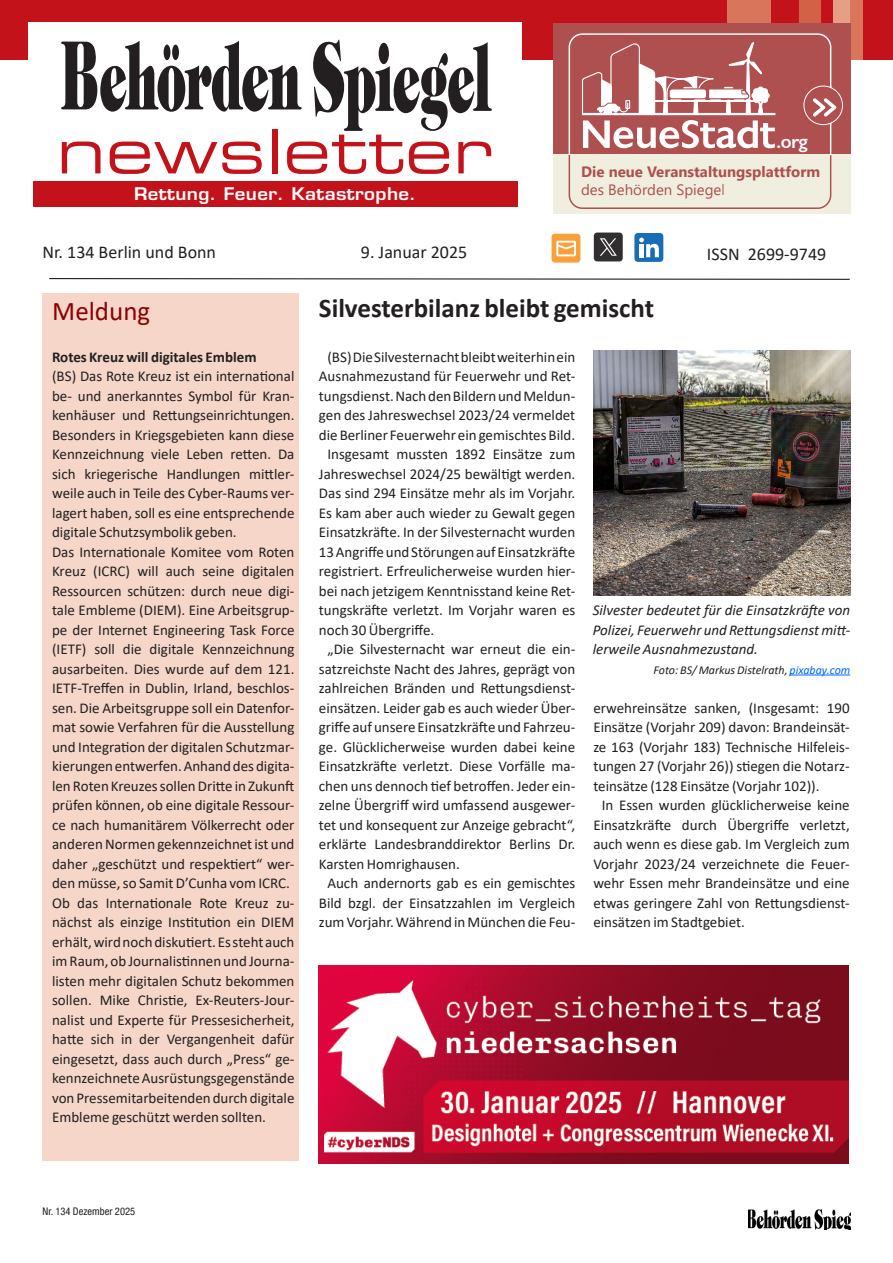
<style>
.page{position:relative;width:893px;height:1263px;background:#fff}
.page>*{position:absolute;margin:0;border:0;box-sizing:border-box;transform-origin:0 0}
.t1{font:61.5px "Eurostile Extended Two";letter-spacing:.01em;color:#c4121a}
.Head_newsletter{font:700 27px "Calibri";color:#231f20}
.t2{font:27px "Calibri";color:#8b0202}
.Zwischenüberschrift{font:18px "Calibri";color:#231f20}
.t3{font:600 16.95px "Eurostile";letter-spacing:.02em;color:#fff;scale:1.1 1}
.t4{font:500 16.8px "Chantilly";color:#fff;scale:1.04 1}
.fliesstext_newsletter{font:15px/19.5px "Calibri";color:#231f20;text-align:justify}
.Head_meldung_newsl{font:15px/19.5px "Calibri";color:#231f20;text-align:justify}
.bildunterschrift{font:italic 15px/19.5px "Calibri";color:#231f20;text-align:justify}
.t5{font:700 15px/18px "Segoe UI";color:#ae4f50}
.Head_meldung_newsl-2{font:700 15px "Calibri";color:#231f20}
.bildunterschrift-2{font:italic 12px "Calibri";color:#231f20}
.t6{font:condensed 10.5px "Helvetica Neue LT Pro";color:#231f20}
.s1{font-weight:400}
.s2{font-weight:300}
.s3{color:#06f}
</style>
<div class="page">
<div style="left:0;top:0;width:893px;height:60px;background:#c4121a"></div>
<div style="left:799px;top:0;width:21px;height:60px;background:#d36146"></div>
<div style="left:727px;top:0;width:43px;height:60px;background:#d9755a"></div>
<div style="left:833px;top:0;width:24px;height:60px;background:#e69e85"></div>
<div style="left:850px;top:0;width:13px;height:60px;background:#d9755a"></div>
<img style="left:748px;top:1209px;width:103px;height:21px">
<svg style="left:49px;top:278px;width:801px;height:2px;background:#828080"></svg>
<div style="left:28px;top:22px;width:494px;height:199px;background:#fff"></div>
<svg style="left:61px;top:40px;width:431px;height:91px"></svg>
<div style="left:33px;top:182px;width:484px;height:25px;background:#c4121a"></div>
<svg style="left:551px;top:233px;width:30px;height:30px"></svg>
<div style="left:551px;top:234px;width:29px;height:29px;background:#f9a03a;border-radius:3px"></div>
<svg style="left:556px;top:241px;width:20px;height:15px"></svg>
<svg style="left:593px;top:232px;width:30px;height:30px"></svg>
<div style="left:594px;top:233px;width:29px;height:28px;background:#312f30;border-radius:3px"></div>
<svg style="left:600px;top:238px;width:17px;height:18px"></svg>
<svg style="left:634px;top:233px;width:30px;height:29px"></svg>
<div style="left:634px;top:233px;width:29px;height:29px;background:#196db4;border-radius:3px"></div>
<svg style="left:639px;top:238px;width:20px;height:19px"></svg>
<div style="left:43px;top:294px;width:256px;height:867px;background:#f5d6c8"></div>
<div style="left:553px;top:23px;width:297px;height:132px;background:#ae4f50"></div>
<div style="left:553px;top:155px;width:297px;height:59px;background:#f0eede"></div>
<div style="left:804px;top:86px;width:39px;height:39px;border:1px solid #fff;border-radius:50%"></div>
<svg style="left:568px;top:33px;width:268px;height:176px"></svg>
<img style="left:594px;top:351px;width:256px;height:245px">
<hr style="left:790px;top:675px;width:60px;height:1px;background:#06f">
<img style="left:318px;top:965px;width:531px;height:199px">
<p class="t1" style="left:57px;top:109px;width:437px">newsletter</p>
<p class="t3" style="left:134px;top:183px;width:258px">Rettung. Feuer. Katastrophe.</p>
<p class="t4" style="left:777px;top:131px;width:31px">.org</p>
<p class="t5" style="left:581px;top:161px;width:240px">Die neue Veranstaltungsplattform <span class="s1">des Behörden Spiege</span><span class="s2">l</span></p>
<p class="Zwischenüberschrift" style="left:43px;top:240px;width:175px">Nr. 134 Berlin und Bonn</p>
<p class="Zwischenüberschrift" style="left:361px;top:240px;width:108px">9. Januar 2025</p>
<p class="Zwischenüberschrift" style="left:707px;top:242px;width:121px">ISSN 2699-9749</p>
<p class="t2" style="left:52px;top:293px;width:99px">Meldung</p>
<p class="Head_meldung_newsl-2" style="left:52px;top:346px;width:206px">Rotes Kreuz will digitales Emblem</p>
<p class="Head_meldung_newsl" style="left:52px;top:366px;width:244px">(BS) Das Rote Kreuz ist ein international be- und anerkanntes Symbol für Kran&shy;kenhäuser und Rettungseinrichtungen.<br>Besonders in Kriegsgebieten kann diese Kennzeichnung viele Leben retten. Da sich kriegerische Handlungen mittler&shy;weile auch in Teile des Cyber-Raums ver&shy;lagert haben, soll es eine entsprechende digitale Schutzsymbolik geben.</p>
<p class="Head_meldung_newsl" style="left:52px;top:541px;width:244px">Das Internationale Komitee vom Roten Kreuz (ICRC) will auch seine digitalen Ressourcen schützen: durch neue digi&shy;tale Embleme (DIEM). Eine Arbeitsgrup&shy;pe der Internet Engineering Task Force (IETF) soll die digitale Kennzeichnung ausarbeiten. Dies wurde auf dem 121.<br>IETF-Treffen in Dublin, Irland, beschlos&shy;sen. Die Arbeitsgruppe soll ein Datenfor&shy;mat sowie Verfahren für die Ausstellung und Integration der digitalen Schutzmar&shy;kierungen entwerfen. Anhand des digita&shy;len Roten Kreuzes sollen Dritte in Zukunft prüfen können, ob eine digitale Ressour&shy;ce nach humanitärem Völkerrecht oder anderen Normen gekennzeichnet ist und daher „geschützt und respektiert“ wer&shy;den müsse, so Samit D’Cunha vom ICRC.</p>
<p class="Head_meldung_newsl" style="left:52px;top:892px;width:244px">Ob das Internationale Rote Kreuz zu&shy;nächst als einzige Institution ein DIEM erhält, wird noch diskutiert. Es steht auch im Raum, ob Journalistinnen und Journa&shy;listen mehr digitalen Schutz bekommen sollen. Mike Christie, Ex-Reuters-Jour&shy;nalist und Experte für Pressesicherheit, hatte sich in der Vergangenheit dafür eingesetzt, dass auch durch „Press“ ge&shy;kennzeichnete Ausrüstungsgegenstände von Pressemitarbeitenden durch digitale Embleme geschützt werden sollten.</p>
<p class="Head_newsletter" style="left:319px;top:289px;width:337px">Silvesterbilanz bleibt gemischt</p>
<p class="fliesstext_newsletter" style="left:319px;top:346px;width:258px;text-align:center">(BS) Die Silvesternacht bleibt weiterhin ein Ausnahmezustand für Feuerwehr und Ret&shy;tungsdienst. Nach den Bildern und Meldun&shy;gen des Jahreswechsel 2023/24 vermeldet die Berliner Feuerwehr ein gemischtes Bild.</p>
<p class="fliesstext_newsletter" style="left:319px;top:444px;width:258px;text-indent:9px">Insgesamt mussten 1892 Einsätze zum Jahreswechsel 2024/25 bewältigt werden.<br>Das sind 294 Einsätze mehr als im Vorjahr.<br>Es kam aber auch wieder zu Gewalt gegen Einsatzkräfte. In der Silvesternacht wurden 13 Angriffe und Störungen auf Einsatzkräfte registriert. Erfreulicherweise wurden hier&shy;bei nach jetzigem Kenntnisstand keine Ret&shy;tungskräfte verletzt. Im Vorjahr waren es noch 30 Übergriffe.</p>
<p class="fliesstext_newsletter" style="left:319px;top:639px;width:258px;text-indent:9px">„Die Silvesternacht war erneut die ein&shy;satzreichste Nacht des Jahres, geprägt von zahlreichen Bränden und Rettungsdienst&shy;einsätzen. Leider gab es auch wieder Über&shy;griffe auf unsere Einsatzkräfte und Fahrzeu&shy;ge. Glücklicherweise wurden dabei keine Einsatzkräfte verletzt. Diese Vorfälle ma&shy;chen uns dennoch tief betroffen. Jeder ein&shy;zelne Übergriff wird umfassend ausgewer&shy;tet und konsequent zur Anzeige gebracht“, erklärte Landesbranddirektor Berlins Dr.<br>Karsten Homrighausen.</p>
<p class="fliesstext_newsletter" style="left:319px;top:873px;width:258px;text-align:center">Auch andernorts gab es ein gemischtes<br>Bild bzgl. der Einsatzzahlen im Vergleich zum Vorjahr. Während in München die Feu-</p>
<p class="bildunterschrift" style="left:593px;top:600px;width:259px">Silvester bedeutet für die Einsatzkräfte von Polizei, Feuerwehr und Rettungsdienst mitt&shy;lerweile Ausnahmezustand.</p>
<p class="bildunterschrift-2" style="left:654px;top:661px;width:198px">Foto: BS/ Markus Distelrath, <span class="s3">pixabay.com</span></p>
<p class="fliesstext_newsletter" style="left:593px;top:697px;width:258px">erwehreinsätze sanken, (Insgesamt: 190<br>Einsätze (Vorjahr 209) davon: Brandeinsät&shy;ze 163 (Vorjahr 183) Technische Hilfeleis&shy;tungen 27 (Vorjahr 26)) stiegen die Notarz&shy;teinsätze (128 Einsätze (Vorjahr 102)).</p>
<p class="fliesstext_newsletter" style="left:593px;top:795px;width:258px;text-indent:9px">In Essen wurden glücklicherweise keine Einsatzkräfte durch Übergriffe verletzt, auch wenn es diese gab. Im Vergleich zum Vorjahr 2023/24 verzeichnete die Feuer&shy;wehr Essen mehr Brandeinsätze und eine etwas geringere Zahl von Rettungsdienst&shy;einsätzen im Stadtgebiet.</p>
<p class="t6" style="left:43px;top:1205px;width:94px">Nr. 134 Dezember 2025</p>
</div>
